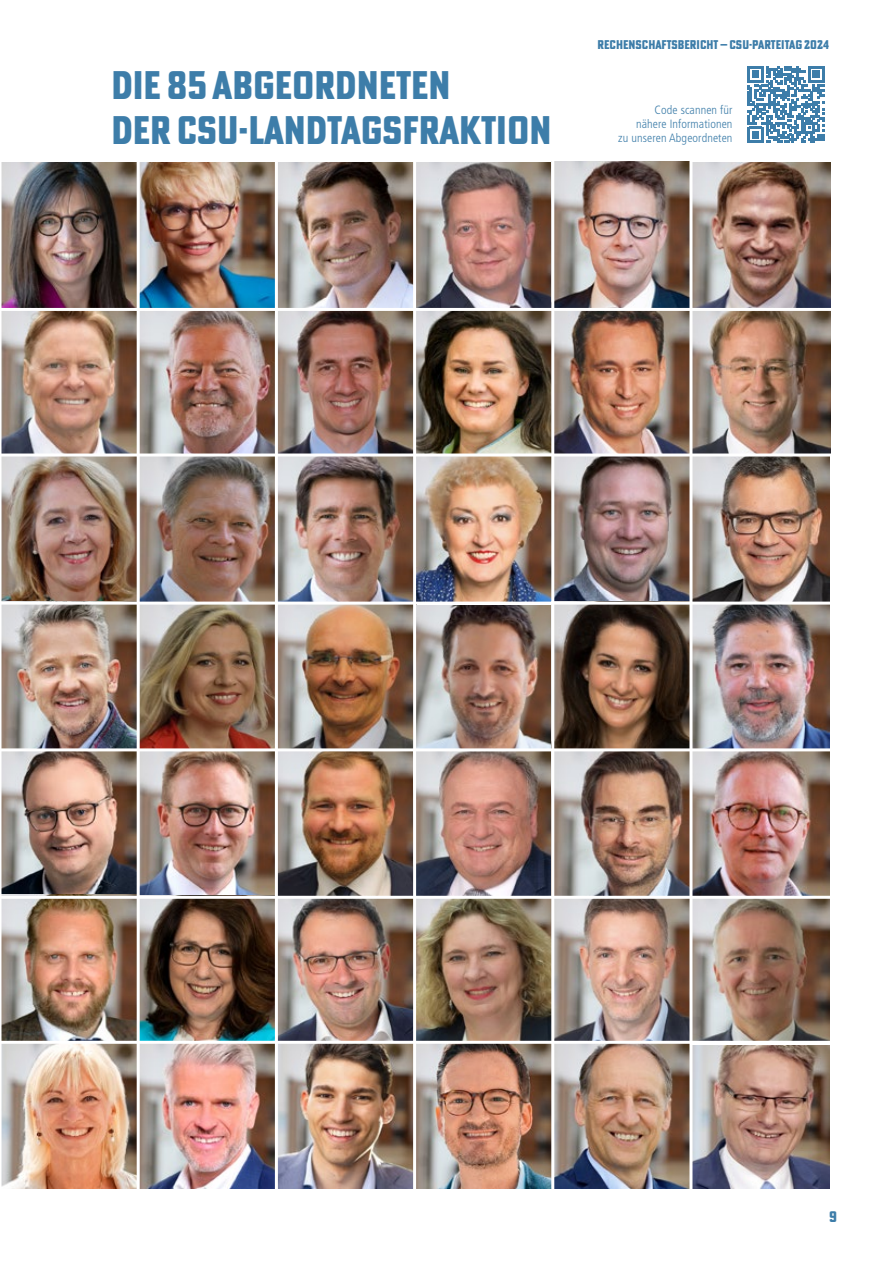
<style>
.page{position:relative;width:893px;height:1263px;background:#fff}
.page>*{position:absolute;margin:0;border:0;box-sizing:border-box;transform-origin:0 0}
.t1{font:800 39px/45px "Poster Gothic Ex Cond ATF";color:#3d7da9}
.t2{font:800 15px "Poster Gothic Ex Cond ATF";color:#3d7da9}
.t3{font:800 12.3px "Poster Gothic Ex Cond ATF";color:#3d7da9}
.t4{font:300 condensed 12px/14.4px "Frutiger LT Pro";letter-spacing:.01em;color:#3d7da9;text-align:right}
</style>
<div class="page">
<img style="left:278px;top:605px;width:135px;height:143px">
<img style="left:416px;top:605px;width:135px;height:143px">
<img style="left:2px;top:751px;width:549px;height:145px">
<img style="left:2px;top:894px;width:273px;height:294px">
<img style="left:2px;top:311px;width:273px;height:437px">
<img style="left:2px;top:161px;width:828px;height:147px">
<img style="left:278px;top:311px;width:135px;height:291px">
<img style="left:416px;top:456px;width:273px;height:146px">
<img style="left:416px;top:311px;width:414px;height:142px">
<img style="left:278px;top:899px;width:135px;height:142px">
<img style="left:278px;top:1044px;width:273px;height:144px">
<img style="left:554px;top:601px;width:135px;height:295px">
<img style="left:692px;top:456px;width:138px;height:440px">
<img style="left:416px;top:899px;width:414px;height:142px">
<img style="left:554px;top:1044px;width:276px;height:144px">
<hr style="left:0;top:453px;width:893px;height:3px;background:#fff">
<hr style="left:0;top:602px;width:893px;height:3px;background:#fff">
<hr style="left:0;top:748px;width:893px;height:3px;background:#fff">
<hr style="left:0;top:896px;width:893px;height:3px;background:#fff">
<hr style="left:0;top:1041px;width:893px;height:3px;background:#fff">
<hr style="left:137px;top:148px;width:3px;height:1066px;background:#fff">
<hr style="left:275px;top:148px;width:3px;height:1066px;background:#fff">
<hr style="left:413px;top:148px;width:3px;height:1066px;background:#fff">
<hr style="left:551px;top:148px;width:3px;height:1066px;background:#fff">
<hr style="left:689px;top:148px;width:3px;height:1066px;background:#fff">
<svg style="left:747px;top:66px;width:77px;height:77px"></svg>
<h1 class="t1" style="left:111px;top:62px;width:442px">DIE 85 ABGEORDNETEN<br>DER CSU-LANDTAGSFRAKTION</h1>
<p class="t3" style="left:598px;top:36px;width:233px">RECHENSCHAFTSBERICHT — CSU-PARTEITAG 2024</p>
<p class="t4" style="left:618px;top:102px;width:116px">Code scannen für<br>nähere Informationen<br>zu unseren Abgeordneten</p>
<p class="t2" style="left:829px;top:1206px;width:9px">9</p>
</div>
